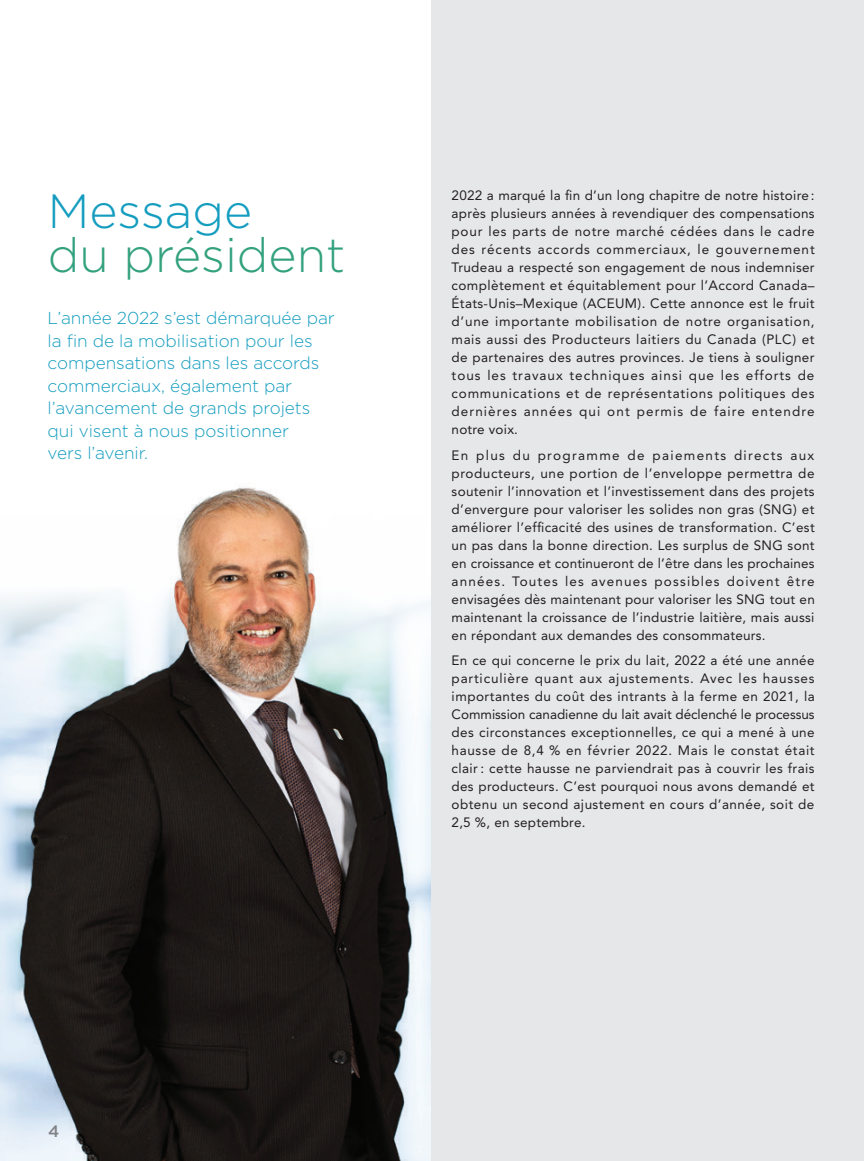
<style>
.page{position:relative;width:864px;height:1161px;background:#fff}
.page>*{position:absolute;margin:0;border:0;box-sizing:border-box;transform-origin:0 0}
.t1{font:300 48px "Gotham";color:#33a17e}
.t2{font:300 48px "Gotham";color:#149dbf}
.t3{font:300 17.25px/22.5px "Gotham";letter-spacing:-.005em;color:#149dbf}
.t4{font:500 16.5px "Gotham";color:#808285}
.t5{font:13.5px/18px "Avenir";letter-spacing:.03em;color:#231f20;text-align:justify}
</style>
<div class="page">
<div style="left:432px;top:0;width:432px;height:1161px;background:#e6e7e9"></div>
<img style="left:0;top:451px;width:432px;height:710px">
<h1 class="t2" style="left:48px;top:182px;width:206px">Message</h1>
<h1 class="t1" style="left:48px;top:226px;width:299px">du président</h1>
<p class="t3" style="left:48px;top:307px;width:289px">L’année 2022 s’est démarquée par la fin de la mobilisation pour les compensations dans les accords commerciaux, également par l’avancement de grands projets qui visent à nous positionner<br>vers l’avenir.</p>
<p class="t5" style="left:452px;top:187px;width:365px">2022 a marqué la fin d’un long chapitre de notre histoire : après plusieurs années à revendiquer des compensations pour les parts de notre marché cédées dans le cadre des récents accords commerciaux, le gouvernement Trudeau a respecté son engagement de nous indemniser complètement et équitablement pour l’Accord Canada– États-Unis–Mexique (ACEUM). Cette annonce est le fruit d’une importante mobilisation de notre organisation, mais aussi des Producteurs laitiers du Canada (PLC) et de partenaires des autres provinces. Je tiens à souligner tous les travaux techniques ainsi que les efforts de communications et de représentations politiques des dernières années qui ont permis de faire entendre notre voix.</p>
<p class="t5" style="left:452px;top:446px;width:365px">En plus du programme de paiements directs aux producteurs, une portion de l’enveloppe permettra de soutenir l’innovation et l’investissement dans des projets d’envergure pour valoriser les solides non gras (SNG) et améliorer l’efficacité des usines de transformation. C’est un pas dans la bonne direction. Les surplus de SNG sont en croissance et continueront de l’être dans les prochaines années. Toutes les avenues possibles doivent être envisagées dès maintenant pour valoriser les SNG tout en maintenant la croissance de l’industrie laitière, mais aussi en répondant aux demandes des consommateurs.</p>
<p class="t5" style="left:452px;top:652px;width:365px">En ce qui concerne le prix du lait, 2022 a été une année particulière quant aux ajustements. Avec les hausses importantes du coût des intrants à la ferme en 2021, la Commission canadienne du lait avait déclenché le processus des circonstances exceptionnelles, ce qui a mené à une hausse de 8,4 % en février 2022. Mais le constat était clair : cette hausse ne parviendrait pas à couvrir les frais des producteurs. C’est pourquoi nous avons demandé et obtenu un second ajustement en cours d’année, soit de 2,5 %, en septembre.</p>
<p class="t4" style="left:48px;top:1121px;width:13px">4</p>
</div>
